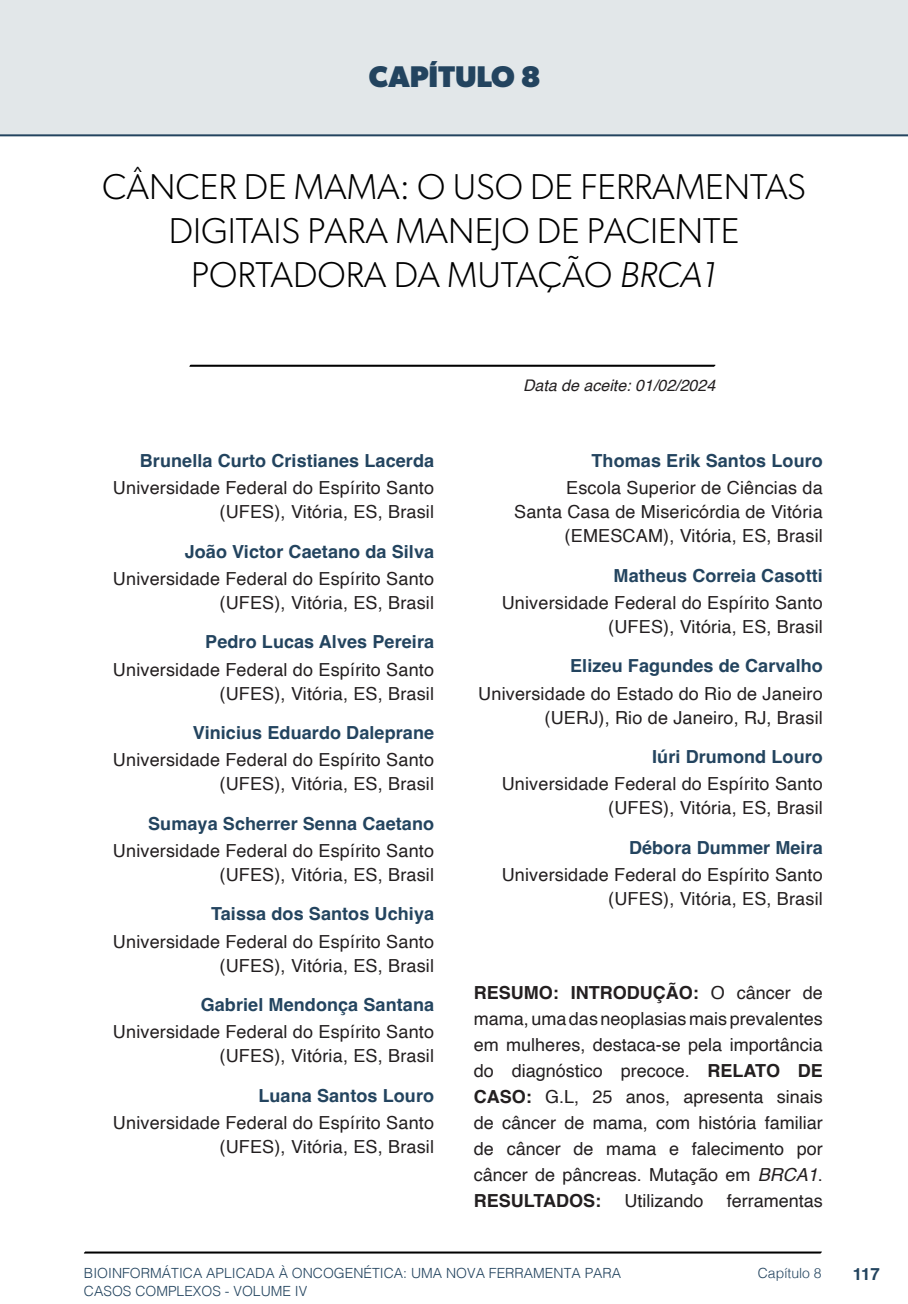
<style>
.page{position:relative;width:908px;height:1304px;background:#fff}
.page>*{position:absolute;margin:0;border:0;box-sizing:border-box;transform-origin:0 0}
.nome_artigos{font:300 36px/44px "Gibson";color:#000;text-align:center}
.capítulos{font:700 30px "Gibson";color:#23445f}
.info_autores{font:18px/24px "Helvetica";letter-spacing:.01em;color:#231f20;text-align:right}
.Resumos_e_PC_TXT{font:18px/26px "Helvetica";color:#231f20;text-align:justify}
.nome_autores{font:700 18px "Helvetica";letter-spacing:.005em;color:#23445f}
.t1{font:700 16.8px "Helvetica";color:#23445f}
.t2{font:italic 16px "Helvetica";color:#231f20}
.t3{font:300 14px/18px "Helvetica";color:#23445f}
.s1{font-style:italic}
.s2{font-weight:700}
</style>
<div class="page">
<svg style="left:84px;top:1251px;width:737px;height:3px;background:#515151"></svg>
<div style="left:0;top:0;width:907px;height:136px;background:#e2e7e9"></div>
<svg style="left:189px;top:364px;width:526px;height:3px;background:#4f4f4f"></svg>
<div style="left:44px;top:72px;width:68px;height:61px;background:#e2e7e9"></div>
<p class="capítulos" style="left:369px;top:58px;width:173px">CAPÍTULO 8</p>
<p class="nome_artigos" style="left:102px;top:164px;width:705px">CÂNCER DE MAMA: O USO DE FERRAMENTAS<br>DIGITAIS PARA MANEJO DE PACIENTE<br>PORTADORA DA MUTAÇÃO <span class="s1">BRCA1</span></p>
<p class="nome_autores" style="left:140px;top:450px;width:295px">Brunella Curto Cristianes Lacerda</p>
<p class="info_autores" style="left:113px;top:477px;width:322px">Universidade Federal do Espírito Santo (UFES), Vitória, ES, Brasil</p>
<p class="nome_autores" style="left:185px;top:540px;width:251px">João Victor Caetano da Silva</p>
<p class="info_autores" style="left:113px;top:567px;width:322px">Universidade Federal do Espírito Santo (UFES), Vitória, ES, Brasil</p>
<p class="nome_autores" style="left:205px;top:631px;width:230px">Pedro Lucas Alves Pereira</p>
<p class="info_autores" style="left:113px;top:658px;width:322px">Universidade Federal do Espírito Santo (UFES), Vitória, ES, Brasil</p>
<p class="nome_autores" style="left:193px;top:722px;width:243px">Vinicius Eduardo Daleprane</p>
<p class="info_autores" style="left:113px;top:749px;width:322px">Universidade Federal do Espírito Santo (UFES), Vitória, ES, Brasil</p>
<p class="nome_autores" style="left:148px;top:812px;width:287px">Sumaya Scherrer Senna Caetano</p>
<p class="info_autores" style="left:113px;top:839px;width:322px">Universidade Federal do Espírito Santo (UFES), Vitória, ES, Brasil</p>
<p class="nome_autores" style="left:211px;top:903px;width:224px">Taissa dos Santos Uchiya</p>
<p class="info_autores" style="left:113px;top:930px;width:322px">Universidade Federal do Espírito Santo (UFES), Vitória, ES, Brasil</p>
<p class="nome_autores" style="left:201px;top:994px;width:235px">Gabriel Mendonça Santana</p>
<p class="info_autores" style="left:113px;top:1021px;width:322px">Universidade Federal do Espírito Santo (UFES), Vitória, ES, Brasil</p>
<p class="nome_autores" style="left:258px;top:1084px;width:177px">Luana Santos Louro</p>
<p class="info_autores" style="left:113px;top:1111px;width:322px">Universidade Federal do Espírito Santo (UFES), Vitória, ES, Brasil</p>
<p class="t2" style="left:523px;top:373px;width:194px">Data de aceite: 01/02/2024</p>
<p class="nome_autores" style="left:591px;top:450px;width:233px">Thomas Erik Santos Louro</p>
<p class="info_autores" style="left:514px;top:477px;width:310px">Escola Superior de Ciências da<br>Santa Casa de Misericórdia de Vitória (EMESCAM), Vitória, ES, Brasil</p>
<p class="nome_autores" style="left:613px;top:564px;width:211px">Matheus Correia Casotti</p>
<p class="info_autores" style="left:501px;top:591px;width:322px">Universidade Federal do Espírito Santo (UFES), Vitória, ES, Brasil</p>
<p class="nome_autores" style="left:570px;top:655px;width:254px">Elizeu Fagundes de Carvalho</p>
<p class="info_autores" style="left:478px;top:682px;width:346px">Universidade do Estado do Rio de Janeiro (UERJ), Rio de Janeiro, RJ, Brasil</p>
<p class="nome_autores" style="left:652px;top:746px;width:172px">Iúri Drumond Louro</p>
<p class="info_autores" style="left:501px;top:773px;width:322px">Universidade Federal do Espírito Santo (UFES), Vitória, ES, Brasil</p>
<p class="nome_autores" style="left:628px;top:836px;width:195px">Débora Dummer Meira</p>
<p class="info_autores" style="left:501px;top:863px;width:322px">Universidade Federal do Espírito Santo (UFES), Vitória, ES, Brasil</p>
<p class="Resumos_e_PC_TXT" style="left:473px;top:980px;width:350px"><span class="s2">RESUMO: INTRODUÇÃO:</span> O câncer de mama, uma das neoplasias mais prevalentes em mulheres, destaca-se pela importância do diagnóstico precoce. <span class="s2">RELATO DE CASO:</span> G.L, 25 anos, apresenta sinais de câncer de mama, com história familiar de câncer de mama e falecimento por câncer de pâncreas. Mutação em <span class="s1">BRCA1</span>.<br><span class="s2">RESULTADOS:</span></p>
<p class="Resumos_e_PC_TXT" style="left:624px;top:1188px;width:81px">Utilizando</p>
<p class="Resumos_e_PC_TXT" style="left:726px;top:1188px;width:98px">ferramentas</p>
<p class="t3" style="left:84px;top:1263px;width:538px">BIOINFORMÁTICA APLICADA À ONCOGENÉTICA: UMA NOVA FERRAMENTA PARA<br>CASOS COMPLEXOS - VOLUME IV</p>
<p class="t3" style="left:757px;top:1263px;width:65px">Capítulo 8</p>
<p class="t1" style="left:852px;top:1264px;width:29px">117</p>
</div>
